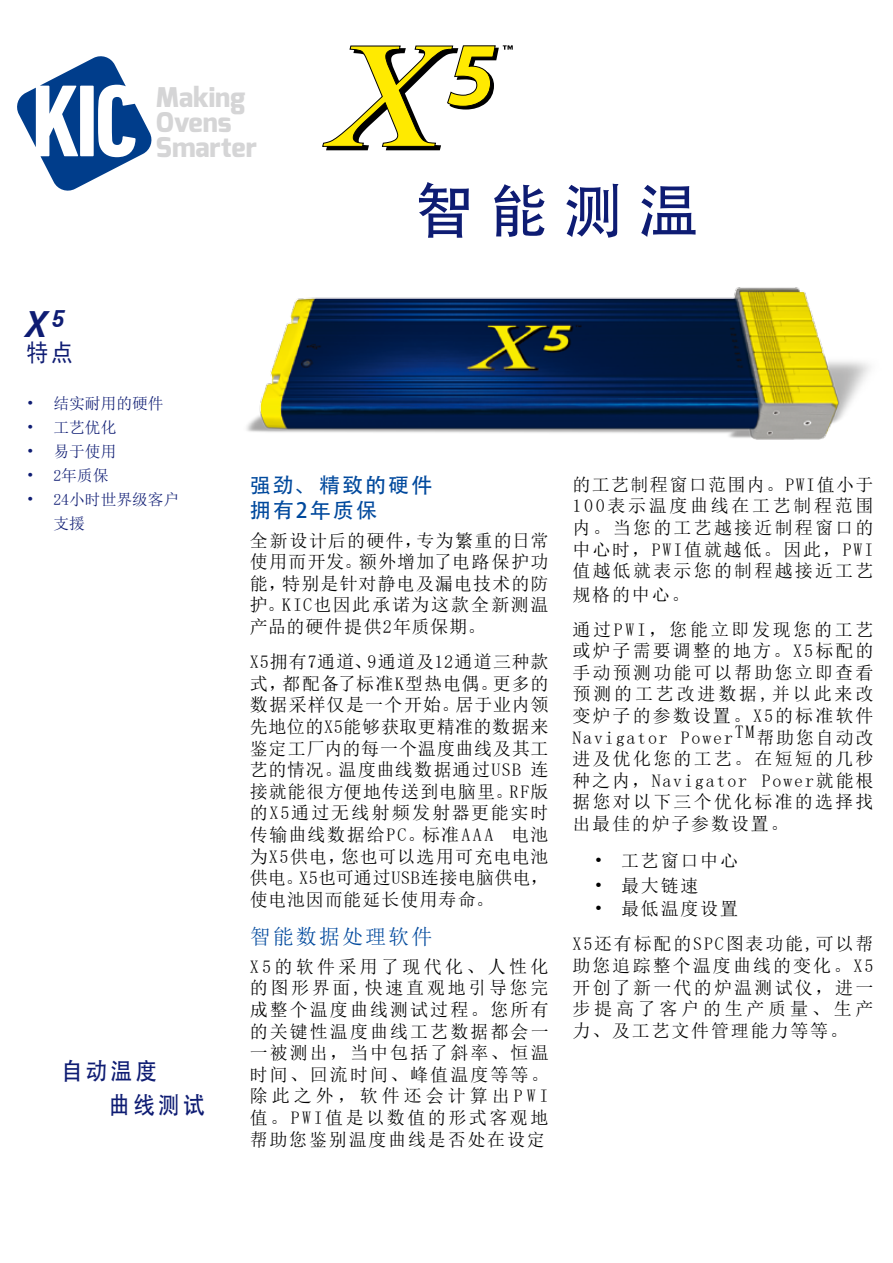
<style>
.page{position:relative;width:893px;height:1263px;background:#fff}
.page>*{position:absolute;margin:0;border:0;box-sizing:border-box;transform-origin:0 0}
.t1{font:60px "Adobe Heiti Std";color:#0e1c73}
.t2{font:italic 700 36px "Zurich BT";color:#0e1c73;scale:.9 1}
.t3{font:800 27.15px/25px "Exo";color:#d5d5d6}
.t4{font:24px/34.2px "Adobe Heiti Std";letter-spacing:.15em;color:#0e1c73;scale:.9 1}
.t5{font:24px "Sim Hei";color:#0e1c73;scale:.9 1}
.t6{font:21px/25.2px "Adobe Heiti Std";letter-spacing:.1em;color:#00499d}
.t7{font:21px "Sim Sun";letter-spacing:.1em;color:#00499d}
.t8{font:18px/21.6px "Sim Sun";letter-spacing:.1em;color:#000;text-align:justify}
.t9{font:18px/35.1px "Sim Sun";letter-spacing:.15em;color:#000}
.t10{font:15.75px/24px "Sim Sun";color:#0e1c73}
</style>
<div class="page">
<svg style="left:322px;top:45px;width:191px;height:105px"></svg>
<img style="left:246px;top:287px;width:624px;height:153px">
<svg style="left:17px;top:56px;width:135px;height:135px"></svg>
<h3 class="t3" style="left:156px;top:85px;width:103px">Making<br>Ovens<br>Smarter</h3>
<h1 class="t1" style="left:414px;top:175px;width:286px">智 能 测 温</h1>
<h2 class="t2" style="left:26px;top:302px;width:44px">X<sup>5</sup></h2>
<h3 class="t5" style="left:26px;top:340px;width:53px">特点</h3>
<p class="t10" style="left:26px;top:391px;width:139px">• 结实耐用的硬件</p>
<p class="t10" style="left:26px;top:415px;width:91px">• 工艺优化</p>
<p class="t10" style="left:26px;top:439px;width:91px">• 易于使用</p>
<p class="t10" style="left:26px;top:463px;width:84px">• 2年质保</p>
<p class="t10" style="left:53px;top:487px;width:127px;text-indent:-27px">• 24小时世界级客户支援</p>
<h3 class="t4" style="left:109px;top:1054px;width:108px;text-indent:-48px">自动温度<br>曲线测试</h3>
<p class="t6" style="left:250px;top:473px;width:184px">强劲、精致的硬件拥有2年质保</p>
<p class="t8" style="left:250px;top:529px;width:300px">全新设计后的硬件，专为繁重的日常使用而开发。额外增加了电路保护功能，特别是针对静电及漏电技术的防护。KIC也因此承诺为这款全新测温产品的硬件提供2年质保期。</p>
<p class="t8" style="left:250px;top:651px;width:300px">X5拥有7通道、9通道及12通道三种款式，都配备了标准K型热电偶。更多的数据采样仅是一个开始。居于业内领先地位的X5能够获取更精准的数据来鉴定工厂内的每一个温度曲线及其工艺的情况。温度曲线数据通过USB 连接就能很方便地传送到电脑里。RF版的X5通过无线射频发射器更能实时传输曲线数据给PC。标准AAA 电池为X5供电，您也可以选用可充电电池供电。X5也可通过USB连接电脑供电，使电池因而能延长使用寿命。</p>
<p class="t7" style="left:250px;top:926px;width:184px">智能数据处理软件</p>
<p class="t8" style="left:250px;top:955px;width:300px">X5的软件采用了现代化、人性化的图形界面,快速直观地引导您完成整个温度曲线测试过程。您所有的关键性温度曲线工艺数据都会一一被测出，当中包括了斜率、恒温时间、回流时间、峰值温度等等。除此之外，软件还会计算出PWI值。PWI值是以数值的形式客观地帮助您鉴别温度曲线是否处在设定</p>
<p class="t8" style="left:572px;top:473px;width:302px">的工艺制程窗口范围内。PWI值小于100表示温度曲线在工艺制程范围内。当您的工艺越接近制程窗口的中心时，PWI值就越低。因此，PWI值越低就表示您的制程越接近工艺</p>
<p class="t9" style="left:572px;top:576px;width:302px">规格的中心。<br>通过PWI，您能立即发现您的工艺</p>
<p class="t8" style="left:572px;top:640px;width:302px">或炉子需要调整的地方。X5标配的手动预测功能可以帮助您立即查看预测的工艺改进数据,并以此来改变炉子的参数设置。X5的标准软件Navigator PowerTM帮助您自动改进及优化您的工艺。在短短的几秒种之内，Navigator Power就能根据您对以下三个优化标准的选择找出最佳的炉子参数设置。</p>
<p class="t8" style="left:594px;top:850px;width:145px">• 工艺窗口中心</p>
<p class="t8" style="left:594px;top:875px;width:106px">• 最大链速</p>
<p class="t8" style="left:572px;top:891px;width:302px;line-height:35.1px;text-indent:22px">• 最低温度设置<br>X5还有标配的SPC图表功能,可以帮</p>
<p class="t8" style="left:572px;top:955px;width:302px">助您追踪整个温度曲线的变化。X5开创了新一代的炉温测试仪，进一步提高了客户的生产质量、生产力、及工艺文件管理能力等等。</p>
</div>
